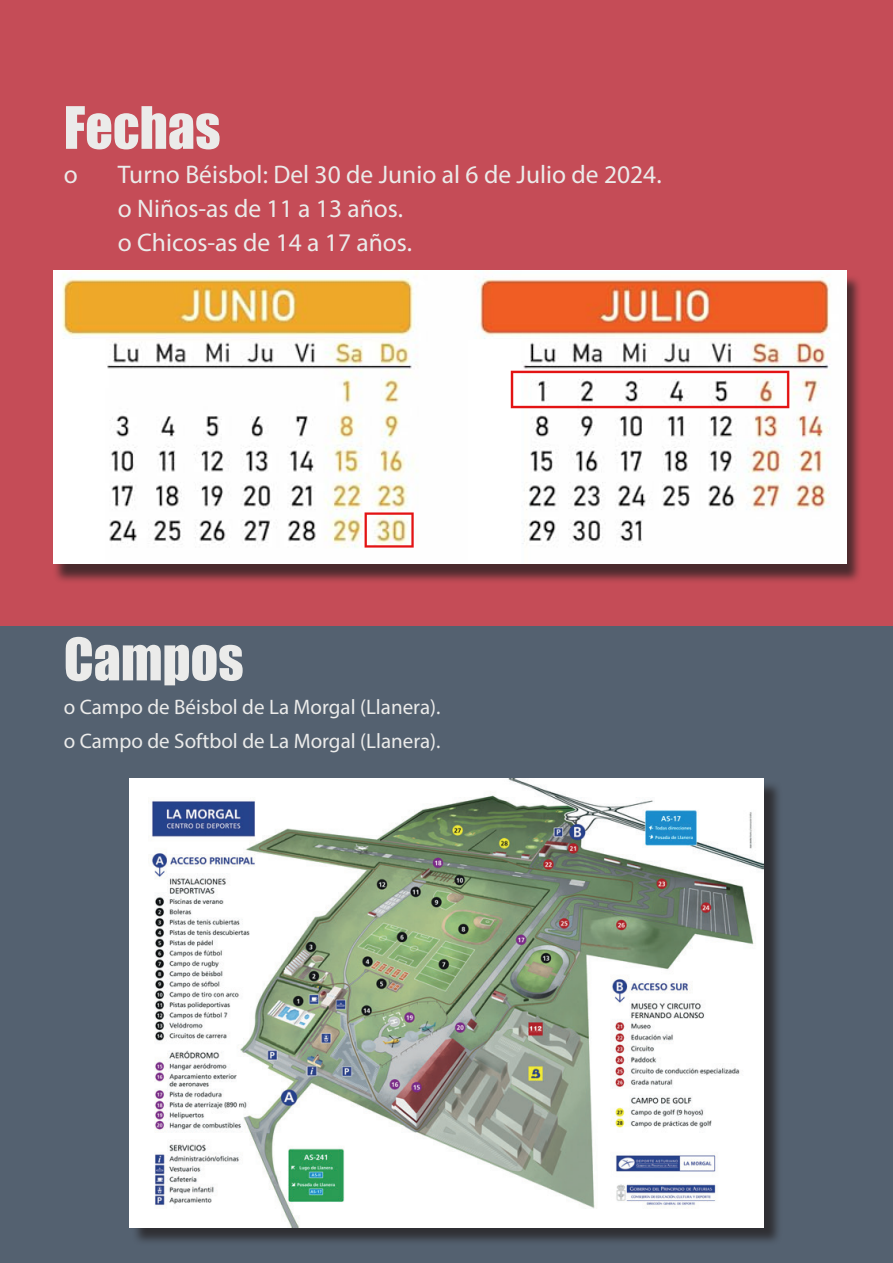
<style>
.page{position:relative;width:893px;height:1263px;background:#546170}
.page>*{position:absolute;margin:0;border:0;box-sizing:border-box;transform-origin:0 0}
.Article_title{font:54px "Impact";color:#ebebea}
.Normal_text{font:54px "Impact";color:#ebebea}
.Normal_text-2{font:25.5px "Myriad Pro";color:#ebebea}
.Normal_text-3{font:21px "Myriad Pro";color:#ebebea}
</style>
<div class="page">
<div style="left:0;top:0;width:893px;height:625px;background:#c54c57"></div>
<div style="left:52px;top:275px;width:810px;height:310px;background:#231f20;opacity:.75"></div>
<img style="left:53px;top:270px;width:793px;height:293px">
<div style="left:131px;top:780px;width:652px;height:466px;background:#231f20;opacity:.75"></div>
<img style="left:129px;top:778px;width:635px;height:449px">
<p class="Article_title" style="left:64px;top:86px;width:158px">Fechas</p>
<p class="Normal_text-2" style="left:64px;top:159px;width:15px">o</p>
<p class="Normal_text-2" style="left:118px;top:159px;width:545px">Turno Béisbol: Del 30 de Junio al 6 de Julio de 2024.</p>
<p class="Normal_text-2" style="left:118px;top:193px;width:287px">o Niños-as de 11 a 13 años.</p>
<p class="Normal_text-2" style="left:118px;top:227px;width:296px">o Chicos-as de 14 a 17 años.</p>
<p class="Normal_text" style="left:64px;top:617px;width:181px">Campos</p>
<p class="Normal_text-3" style="left:64px;top:694px;width:378px">o Campo de Béisbol de La Morgal (Llanera).</p>
<p class="Normal_text-3" style="left:64px;top:728px;width:378px">o Campo de Softbol de La Morgal (Llanera).</p>
</div>
